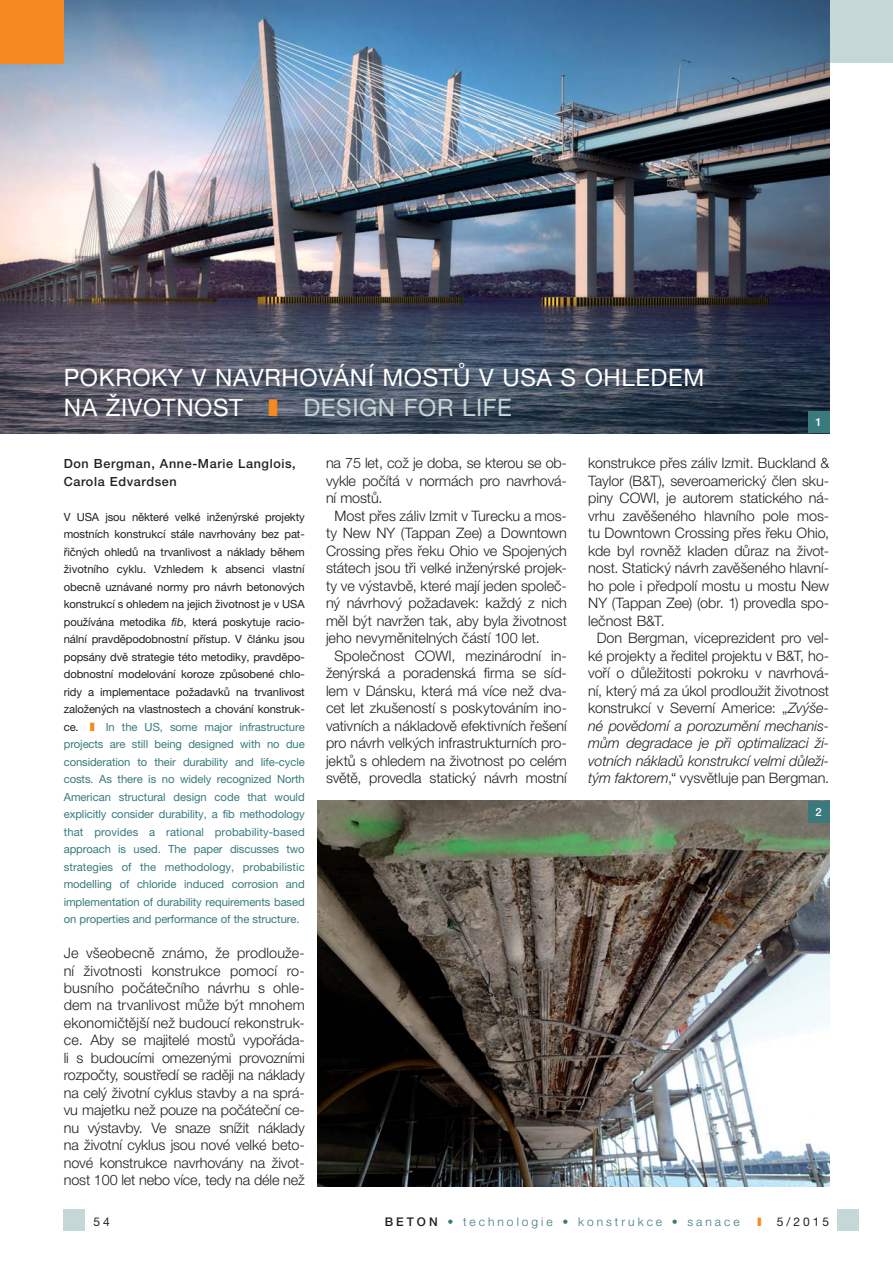
<style>
.page{position:relative;width:893px;height:1263px;background:#fff}
.page>*{position:absolute;margin:0;border:0;box-sizing:border-box;transform-origin:0 0}
.t1{font:24px/30px "Helvetica Neue LT Pro";letter-spacing:.025em;color:#fff}
.t2{font:300 14.4px/17.5px "Helvetica Neue LT Pro";letter-spacing:-.005em;color:#231f20;text-align:justify}
.t3{font:italic 300 14.4px "Helvetica Neue LT Pro";letter-spacing:-.005em;color:#231f20}
.t4{font:500 12.6px/17.5px "Helvetica Neue LT Pro";letter-spacing:.05em;color:#231f20}
.t5{font:300 12px "Helvetica Neue LT Pro";letter-spacing:.25em;color:#397b7d}
.t6{font:12px "Helvetica Neue LT Pro";letter-spacing:.25em;color:#231f20}
.t7{font:11.25px/17.5px "Helvetica Neue LT Pro";letter-spacing:-.01em;color:#231f20;text-align:justify}
.t8{font:500 11.25px "Helvetica Neue LT Pro";color:#fff}
.s1{color:#f6891f}
.s2{color:#c5d7d6}
.s3{font-style:italic}
.s4{color:#397b7d}
.s5{font-weight:500;color:#231f20}
</style>
<div class="page">
<div style="left:64px;top:1210px;width:21px;height:21px;background:#c5d7d6"></div>
<div style="left:838px;top:1210px;width:21px;height:21px;background:#c5d7d6"></div>
<div style="left:829px;top:0;width:64px;height:63px;background:#c5d7d6"></div>
<img style="left:0;top:0;width:829px;height:433px">
<img style="left:317px;top:800px;width:512px;height:386px">
<div style="left:808px;top:411px;width:21px;height:22px;background:#397b7d"></div>
<div style="left:808px;top:800px;width:21px;height:22px;background:#397b7d"></div>
<div style="left:0;top:0;width:64px;height:64px;background:#f6891f"></div>
<h1 class="t1" style="left:64px;top:365px;width:642px">POKROKY V NAVRHOVÁNÍ MOSTŮ V USA S OHLEDEM<br>NA ŽIVOTNOST <span class="s1">❚</span> <span class="s2">DESIGN FOR LIFE</span></h1>
<p class="t8" style="left:815px;top:418px;width:8px">1</p>
<p class="t4" style="left:64px;top:457px;width:233px">Don Bergman, Anne-Marie Langlois,<br>Carola Edvardsen</p>
<p class="t7" style="left:64px;top:509px;width:242px">V USA jsou některé velké inženýrské projekty mostních konstrukcí stále navrhovány bez pat&shy;řičných ohledů na trvanlivost a náklady během životního cyklu. Vzhledem k absenci vlastní obecně uznávané normy pro návrh betonových konstrukcí s ohledem na jejich životnost je v USA používána metodika <span class="s3">fib</span>, která poskytuje racio&shy;nální pravděpodobnostní přístup. V článku jsou popsány dvě strategie této metodiky, pravděpo&shy;dobnostní modelování koroze způsobené chlo&shy;ridy a implementace požadavků na trvanlivost založených na vlastnostech a chování konstruk&shy;ce. <span class="s1">❚</span> <span class="s4">In the US, some major infrastructure projects are still being designed with no due consideration to their durability and life-cycle costs. As there is no widely recognized North American structural design code that would explicitly consider durability, a fib methodology that provides a rational probability-based approach is used. The paper discusses two strategies of the methodology, probabilistic modelling of chloride induced corrosion and implementation of durability requirements based on properties and performance of the structure.</span></p>
<p class="t2" style="left:64px;top:946px;width:242px">Je všeobecně známo, že prodlouže&shy;ní životnosti konstrukce pomocí ro&shy;busního počátečního návrhu s ohle&shy;dem na trvanlivost může být mnohem ekonomičtější než budoucí rekonstruk&shy;ce. Aby se majitelé mostů vypořáda&shy;li s budoucími omezenými provozními rozpočty, soustředí se raději na náklady na celý životní cyklus stavby a na sprá&shy;vu majetku než pouze na počáteční ce&shy;nu výstavby. Ve snaze snížit náklady na životní cyklus jsou nové velké beto&shy;nové konstrukce navrhovány na život&shy;nost 100 let nebo více, tedy na déle než</p>
<p class="t2" style="left:326px;top:456px;width:242px">na 75 let, což je doba, se kterou se ob-</p>
<p class="t2" style="left:326px;top:474px;width:242px">vykle počítá v normách pro navrhová-</p>
<p class="t2" style="left:326px;top:491px;width:58px">ní mostů.</p>
<p class="t2" style="left:334px;top:509px;width:234px">Most přes záliv Izmit v Turecku a mos-</p>
<p class="t2" style="left:326px;top:526px;width:242px">ty New NY (Tappan Zee) a Downtown</p>
<p class="t2" style="left:326px;top:544px;width:242px">Crossing přes řeku Ohio ve Spojených</p>
<p class="t2" style="left:326px;top:561px;width:242px">státech jsou tři velké inženýrské projek-</p>
<p class="t2" style="left:326px;top:579px;width:242px">ty ve výstavbě, které mají jeden společ-</p>
<p class="t2" style="left:326px;top:596px;width:242px">ný návrhový požadavek: každý z nich</p>
<p class="t2" style="left:326px;top:614px;width:242px">měl být navržen tak, aby byla životnost</p>
<p class="t2" style="left:326px;top:631px;width:215px">jeho nevyměnitelných částí 100 let.</p>
<p class="t2" style="left:334px;top:648px;width:234px">Společnost COWI, mezinárodní in-</p>
<p class="t2" style="left:326px;top:666px;width:242px">ženýrská a poradenská firma se síd-</p>
<p class="t2" style="left:326px;top:683px;width:242px">lem v Dánsku, která má více než dva-</p>
<p class="t2" style="left:326px;top:701px;width:242px">cet let zkušeností s poskytováním ino-</p>
<p class="t2" style="left:326px;top:718px;width:242px">vativních a nákladově efektivních řešení</p>
<p class="t2" style="left:326px;top:736px;width:242px">pro návrh velkých infrastrukturních pro-</p>
<p class="t2" style="left:326px;top:753px;width:242px">jektů s ohledem na životnost po celém</p>
<p class="t2" style="left:326px;top:771px;width:242px">světě, provedla statický návrh mostní</p>
<p class="t2" style="left:588px;top:456px;width:242px">konstrukce přes záliv Izmit. Buckland &amp;</p>
<p class="t2" style="left:588px;top:474px;width:242px">Tay lor (B&amp;T), severoamerický člen sku-</p>
<p class="t2" style="left:588px;top:491px;width:242px">piny COWI, je autorem statického ná-</p>
<p class="t2" style="left:588px;top:509px;width:242px">vrhu zavěšeného hlavního pole mos-</p>
<p class="t2" style="left:588px;top:526px;width:242px">tu Downtown Crossing přes řeku Ohio,</p>
<p class="t2" style="left:588px;top:544px;width:242px">kde byl rovněž kladen důraz na život-</p>
<p class="t2" style="left:588px;top:561px;width:242px">nost. Statický návrh zavěšeného hlavní-</p>
<p class="t2" style="left:588px;top:579px;width:242px">ho pole i předpolí mostu u mostu New</p>
<p class="t2" style="left:588px;top:596px;width:242px">NY (Tappan Zee) (obr. 1) provedla spo-</p>
<p class="t2" style="left:588px;top:614px;width:78px">lečnost B&amp;T.</p>
<p class="t2" style="left:597px;top:631px;width:234px">Don Bergman, viceprezident pro vel-</p>
<p class="t2" style="left:588px;top:648px;width:242px">ké projekty a ředitel projektu v B&amp;T, ho-</p>
<p class="t2" style="left:588px;top:666px;width:242px">voří o důležitosti pokroku v navrhová-</p>
<p class="t2" style="left:588px;top:683px;width:242px">ní, který má za úkol prodloužit životnost</p>
<p class="t2" style="left:588px;top:701px;width:242px">konstrukcí v Severní Americe: „<span class="s3">Zvýše-</span></p>
<p class="t3" style="left:588px;top:720px;width:242px">né povědomí a porozumění mechanis-</p>
<p class="t3" style="left:588px;top:738px;width:242px">mům degradace je při optimalizaci ži-</p>
<p class="t3" style="left:588px;top:755px;width:242px">votních nákladů konstrukcí velmi důleži-</p>
<p class="t2" style="left:588px;top:771px;width:242px"><span class="s3">tým faktorem</span>,“ vysvětluje pan Bergman.</p>
<p class="t8" style="left:815px;top:807px;width:8px">2</p>
<p class="t6" style="left:94px;top:1217px;width:18px">54</p>
<p class="t5" style="left:385px;top:1217px;width:356px"><span class="s5">BETON</span> • technologie • konstrukce • sanace</p>
<p class="t6" style="left:777px;top:1217px;width:54px">5/2015</p>
</div>
